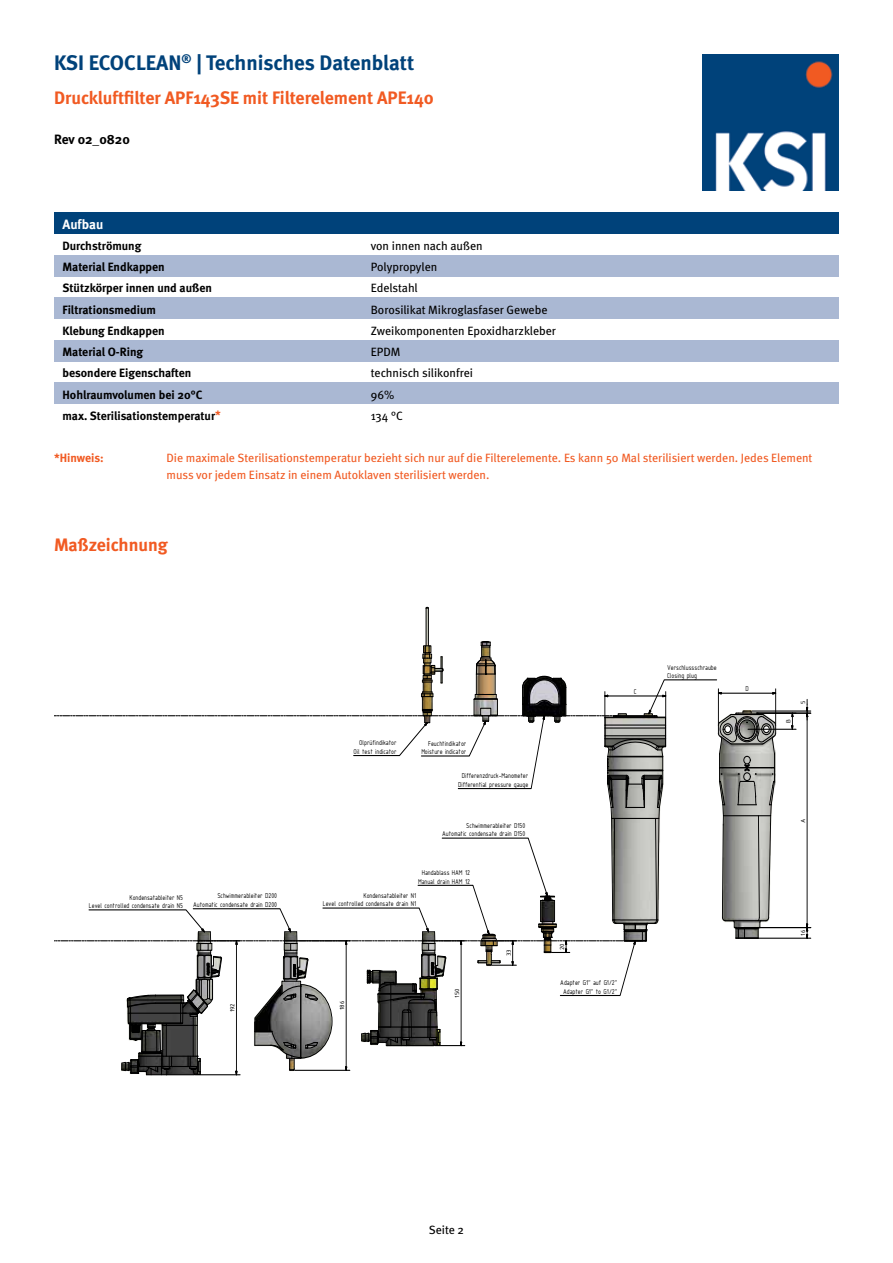
<style>
.page{position:relative;width:893px;height:1263px;background:#fff}
.page>*{position:absolute;margin:0;border:0;box-sizing:border-box;transform-origin:0 0}
.t1{font:700 21px "Meta";color:#00427a}
.t2{font:700 18px "Meta";color:#f15a22}
.t3{font:700 13.5px "Meta";color:#000}
.t4{font:700 13.5px "Meta";color:#fff}
.t5{font:700 12px/21.3px "Meta";color:#000}
.t6{font:12px/16.8px "Meta";color:#f15a22}
.t7{font:12px/21.3px "Meta";color:#000}
.t8{font:700 12px "Meta";color:#f15a22}
.t9{font:7.65px/8.6px "ISOCPEUR";letter-spacing:-.01em;color:#000;text-align:right;scale:.85 1}
.t10{font:6.45px "ISOCPEUR";letter-spacing:-.005em;color:#000;scale:1.17 1}
.s1{color:#f15a22}
</style>
<div class="page">
<img style="left:703px;top:54px;width:136px;height:136px">
<div style="left:54px;top:383px;width:785px;height:21px;background:#aab8d3"></div>
<div style="left:54px;top:340px;width:785px;height:21px;background:#aab8d3"></div>
<div style="left:54px;top:213px;width:785px;height:21px;background:#00427a"></div>
<div style="left:54px;top:255px;width:785px;height:21px;background:#aab8d3"></div>
<div style="left:54px;top:298px;width:785px;height:21px;background:#aab8d3"></div>
<hr style="left:807px;top:716px;width:1px;height:208px;background:#000">
<svg style="left:791px;top:712px;width:2px;height:17px"></svg>
<hr style="left:748px;top:729px;width:48px;height:1px;background:#000">
<hr style="left:757px;top:713px;width:54px;height:1px;background:#000">
<hr style="left:752px;top:711px;width:59px;height:1px;background:#000">
<svg style="left:806px;top:699px;width:2px;height:21px"></svg>
<svg style="left:806px;top:920px;width:2px;height:18px"></svg>
<hr style="left:745px;top:938px;width:66px;height:1px;background:#000">
<hr style="left:742px;top:927px;width:69px;height:1px;background:#000">
<svg style="left:54px;top:641px;width:723px;height:435px"></svg>
<h1 class="t1" style="left:54px;top:49px;width:362px">KSI ECOCLEAN<sup>®</sup> | Technisches Datenblatt</h1>
<h2 class="t2" style="left:54px;top:86px;width:381px">Druckluftfilter APF143SE mit Filterelement APE140</h2>
<h3 class="t3" style="left:54px;top:130px;width:77px">Rev 02_0820</h3>
<h3 class="t4" style="left:63px;top:215px;width:42px">Aufbau</h3>
<h3 class="t5" style="left:63px;top:235px;width:160px">Durchströmung<br>Material Endkappen<br>Stützkörper innen und außen<br>Filtrationsmedium<br>Klebung Endkappen<br>Material O-Ring<br>besondere Eigenschaften<br>Hohlraumvolumen bei 20°C max. Sterilisationstemperatur<span class="s1">*</span></h3>
<h3 class="t7" style="left:371px;top:235px;width:187px">von innen nach außen<br>Polypropylen<br>Edelstahl<br>Borosilikat Mikroglasfaser Gewebe<br>Zweikomponenten Epoxidharzkleber<br>EPDM<br>technisch silikonfrei<br>96%<br>134 °C</h3>
<h3 class="t8" style="left:54px;top:450px;width:51px">*Hinweis:</h3>
<h3 class="t6" style="left:166px;top:449px;width:647px">Die maximale Sterilisationstemperatur bezieht sich nur auf die Filterelemente. Es kann 50 Mal sterilisiert werden. Jedes Element muss vor jedem Einsatz in einem Autoklaven sterilisiert werden.</h3>
<h2 class="t2" style="left:54px;top:533px;width:115px">Maßzeichnung</h2>
<p class="t9" style="left:89px;top:893px;width:112px">Kondensatableiter N5<br>Level controlled condensate drain N5</p>
<p class="t9" style="left:193px;top:892px;width:100px">Schwimmerableiter D200<br>Automatic condensate drain D200</p>
<p class="t9" style="left:354px;top:739px;width:52px">Olprüfindikator<br>Oil test indicator</p>
<p class="t9" style="left:421px;top:740px;width:55px">Feuchtindikator<br>Moisture indicator</p>
<p class="t9" style="left:458px;top:772px;width:84px;text-align:center">Differenzdruck-Manometer<br>Differential pressure gauge</p>
<p class="t9" style="left:442px;top:822px;width:99px">Schwimmerableiter D150<br>Automatic condensate drain D150</p>
<p class="t9" style="left:418px;top:869px;width:63px;text-align:center">Handablass HAM 12<br>Manual drain HAM 12</p>
<p class="t9" style="left:323px;top:892px;width:111px">Kondensatableiter N1<br>Level controlled condensate drain N1</p>
<p class="t10" style="left:230px;top:1012px;width:9px;rotate:-90deg">192</p>
<p class="t10" style="left:340px;top:1010px;width:9px;rotate:-90deg">186</p>
<p class="t10" style="left:455px;top:998px;width:9px;rotate:-90deg">150</p>
<p class="t10" style="left:507px;top:956px;width:7px;rotate:-90deg">33</p>
<p class="t9" style="left:634px;top:688px;width:5px">C</p>
<p class="t9" style="left:667px;top:663px;width:60px;text-align:left">Verschlussschraube<br>Closing plug</p>
<p class="t9" style="left:745px;top:685px;width:5px">D</p>
<p class="t10" style="left:560px;top:950px;width:7px;rotate:-90deg">20</p>
<p class="t9" style="left:560px;top:979px;width:69px;text-align:center">Adapter G1" auf G1/2"<br>Adapter G1" to G1/2"</p>
<p class="t10" style="left:786px;top:723px;width:5px;rotate:-90deg">B</p>
<p class="t10" style="left:801px;top:704px;width:4px;rotate:-90deg">5</p>
<p class="t10" style="left:801px;top:822px;width:5px;rotate:-90deg">A</p>
<p class="t10" style="left:801px;top:936px;width:7px;rotate:-90deg">16</p>
<h3 class="t7" style="left:429px;top:1219px;width:37px">Seite 2</h3>
</div>
